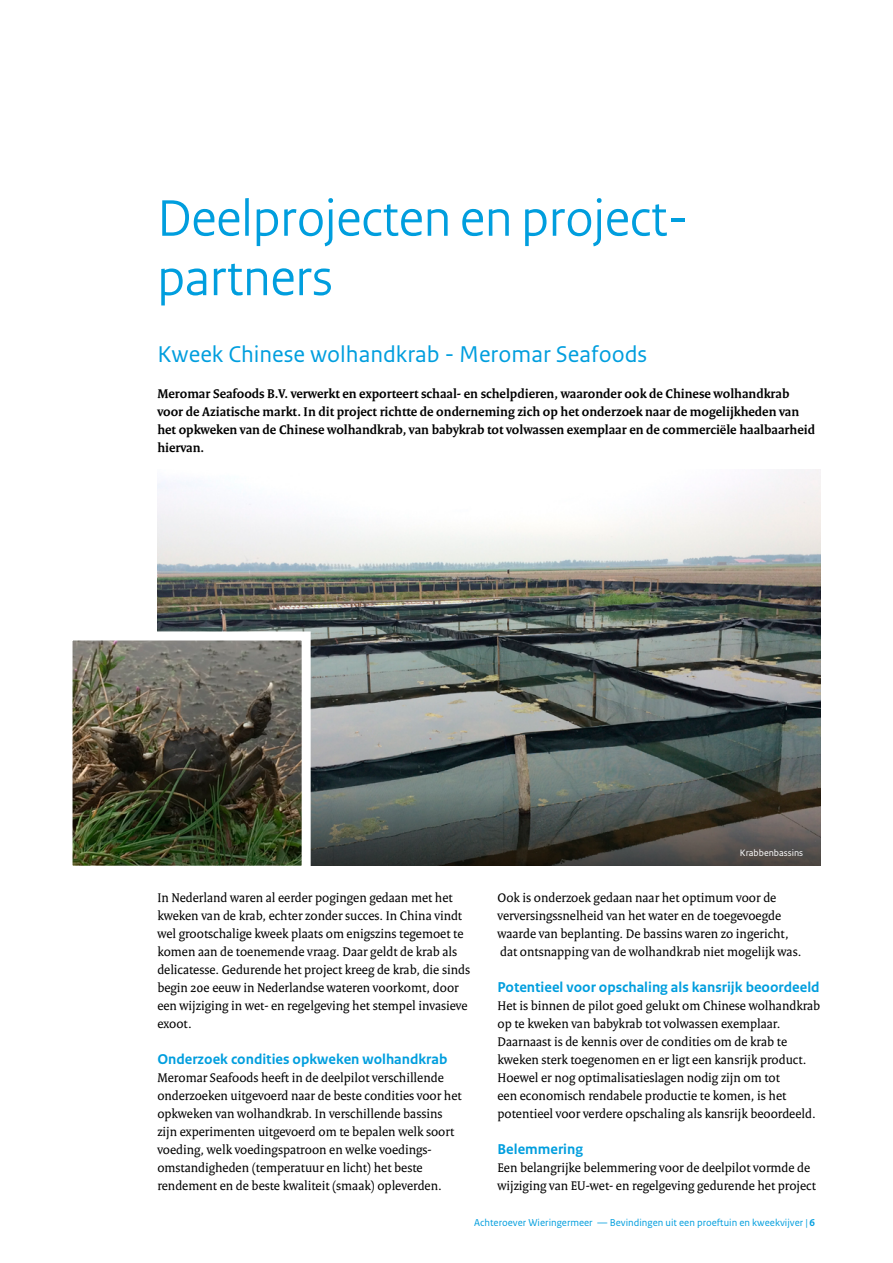
<style>
.page{position:relative;width:893px;height:1263px;background:#fff}
.page>*{position:absolute;margin:0;border:0;box-sizing:border-box;transform-origin:0 0}
.t1{font:54px/59.4px "Rijksoverheid Sans Heading";color:#009ede}
.t2{font:24px "Rijksoverheid Sans Text Regular 2";color:#009ede}
.t3{font:700 15px "Rijksoverheid Sans Text";color:#009ede}
.t4{font:13.5px/18px "Rijksoverheid Serif";color:#000}
.t5{font:700 13.5px/18px "Rijksoverheid Serif";color:#000}
.t6{font:10.5px "Rijksoverheid Sans Text";color:#009ede}
.t7{font:9.75px "Rijksoverheid Sans Text Regular 2";color:#fff}
.s1{font-weight:700}
</style>
<div class="page">
<img style="left:157px;top:470px;width:664px;height:318px">
<svg style="left:311px;top:788px;width:510px;height:78px"></svg>
<img style="left:74px;top:641px;width:227px;height:224px">
<div style="left:64px;top:631px;width:247px;height:244px;border:9px solid #fff"></div>
<h1 class="t1" style="left:157px;top:189px;width:532px">Deelprojecten en project&shy;partners</h1>
<h2 class="t2" style="left:157px;top:340px;width:491px">Kweek Chinese wolhandkrab - Meromar Seafoods</h2>
<p class="t5" style="left:157px;top:384px;width:659px">Meromar Seafoods B.V. verwerkt en exporteert schaal- en schelpdieren, waaronder ook de Chinese wolhandkrab voor de Aziatische markt. In dit project richtte de onderneming zich op het onderzoek naar de mogelijkheden van het opkweken van de Chinese wolhandkrab, van babykrab tot volwassen exemplaar en de commerciële haalbaarheid hiervan.</p>
<p class="t4" style="left:157px;top:888px;width:314px">In Nederland waren al eerder pogingen gedaan met het kweken van de krab, echter zonder succes. In China vindt wel grootschalige kweek plaats om enigszins tegemoet te komen aan de toenemende vraag. Daar geldt de krab als delicatesse. Gedurende het project kreeg de krab, die sinds begin 20e eeuw in Nederlandse wateren voorkomt, door een wijziging in wet- en regelgeving het stempel invasieve exoot.</p>
<p class="t3" style="left:157px;top:1050px;width:292px">Onderzoek condities opkweken wolhandkrab</p>
<p class="t4" style="left:157px;top:1068px;width:306px">Meromar Seafoods heeft in de deelpilot verschillende onderzoeken uitgevoerd naar de beste condities voor het opkweken van wolhandkrab. In verschillende bassins zijn experimenten uitgevoerd om te bepalen welk soort voeding, welk voedingspatroon en welke voedings&shy;omstandigheden (temperatuur en licht) het beste rendement en de beste kwaliteit (smaak) opleverden.</p>
<p class="t7" style="left:740px;top:847px;width:65px">Krabbenbassins</p>
<p class="t4" style="left:497px;top:888px;width:305px">Ook is onderzoek gedaan naar het optimum voor de verversingssnelheid van het water en de toegevoegde waarde van beplanting. De bassins waren zo ingericht, dat ontsnapping van de wolhandkrab niet mogelijk was.</p>
<p class="t3" style="left:497px;top:978px;width:324px">Potentieel voor opschaling als kansrijk beoordeeld</p>
<p class="t4" style="left:497px;top:996px;width:324px">Het is binnen de pilot goed gelukt om Chinese wolhandkrab op te kweken van babykrab tot volwassen exemplaar.<br>Daarnaast is de kennis over de condities om de krab te kweken sterk toegenomen en er ligt een kansrijk product.<br>Hoewel er nog optimalisatieslagen nodig zijn om tot<br>een economisch rendabele productie te komen, is het potentieel voor verdere opschaling als kansrijk beoordeeld.</p>
<p class="t3" style="left:497px;top:1140px;width:87px">Belemmering</p>
<p class="t4" style="left:497px;top:1158px;width:320px">Een belangrijke belemmering voor de deelpilot vormde de wijziging van EU-wet- en regelgeving gedurende het project</p>
<p class="t6" style="left:474px;top:1216px;width:342px">Achteroever Wieringermeer — Bevindingen uit een proeftuin en kweekvijver | <span class="s1">6</span></p>
</div>
